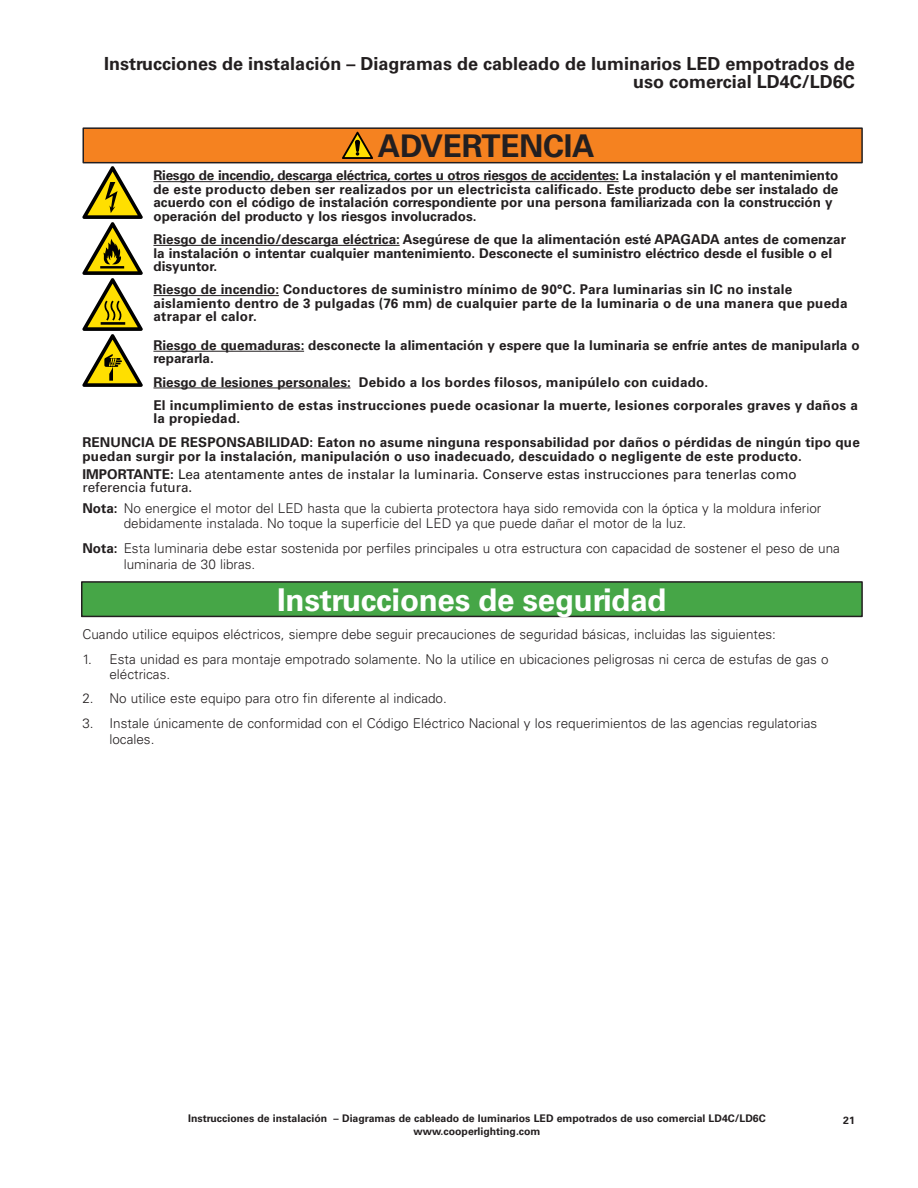
<style>
.page{position:relative;width:918px;height:1188px;background:#fff}
.page>*{position:absolute;margin:0;border:0;box-sizing:border-box;transform-origin:0 0}
._00_Header_Flush_Lef{font:700 31.35px "Univers LT Std";letter-spacing:-.01em;color:#fff}
._00_Header_Flush_Lef-2{font:700 31.35px "Univers LT Std";letter-spacing:-.01em;color:#231f20}
._00_Manual_Title{font:700 18px/18px "Univers LT Std";color:#231f20;text-align:right}
._08_Warning_Voltage{font:700 13.5px/13.5px "Univers LT Std";color:#231f20}
._08_Caution_Importan{font:300 13.5px/15.8px "Univers LT Std";color:#231f20}
._02_Body{font:700 13.5px/13.5px "Univers LT Std";letter-spacing:.015em;color:#231f20}
._02_Body-2{font:13.5px/13.5px "Univers LT Std";color:#231f20}
._00_Footer_Flush_Lef{font:700 10.5px "Univers LT Std";color:#231f20}
._00_Folio_Flush_Righ{font:700 10.5px "Univers LT Std";color:#231f20}
.s1{font-weight:700}
</style>
<div class="page">
<svg style="left:82px;top:166px;width:61px;height:221px"></svg>
<hr style="left:153px;top:181px;width:466px;height:1px;background:#231f20">
<hr style="left:153px;top:245px;width:247px;height:1px;background:#231f20">
<hr style="left:153px;top:295px;width:126px;height:1px;background:#231f20">
<hr style="left:153px;top:351px;width:151px;height:1px;background:#231f20">
<hr style="left:153px;top:388px;width:198px;height:1px;background:#231f20">
<div style="left:83px;top:128px;width:779px;height:35px;background:#f58220"></div>
<div style="left:82px;top:127px;width:781px;height:36px;border:2px solid #231f20"></div>
<svg style="left:342px;top:132px;width:31px;height:27px"></svg>
<div style="left:82px;top:582px;width:780px;height:34px;background:#46a647"></div>
<div style="left:81px;top:581px;width:782px;height:36px;border:2px solid #231f20"></div>
<p class="_00_Manual_Title" style="left:104px;top:54px;width:752px">Instrucciones de instalación – Diagramas de cableado de luminarios LED empotrados de uso comercial LD4C/LD6C</p>
<p class="_00_Header_Flush_Lef-2" style="left:378px;top:127px;width:218px">ADVERTENCIA</p>
<p class="_08_Warning_Voltage" style="left:153px;top:169px;width:687px">Riesgo de incendio, descarga eléctrica, cortes u otros riesgos de accidentes: La instalación y el mantenimiento de este producto deben ser realizados por un electricista calificado. Este producto debe ser instalado de acuerdo con el código de instalación correspondiente por una persona familiarizada con la construcción y operación del producto y los riesgos involucrados.</p>
<p class="_08_Warning_Voltage" style="left:153px;top:233px;width:694px">Riesgo de incendio/descarga eléctrica: Asegúrese de que la alimentación esté APAGADA antes de comenzar la instalación o intentar cualquier mantenimiento. Desconecte el suministro eléctrico desde el fusible o el disyuntor.</p>
<p class="_08_Warning_Voltage" style="left:153px;top:283px;width:696px">Riesgo de incendio: Conductores de suministro mínimo de 90°C. Para luminarias sin IC no instale aislamiento dentro de 3 pulgadas (76 mm) de cualquier parte de la luminaria o de una manera que pueda atrapar el calor.</p>
<p class="_08_Warning_Voltage" style="left:153px;top:338px;width:708px">Riesgo de quemaduras: desconecte la alimentación y espere que la luminaria se enfríe antes de manipularla o repararla.</p>
<p class="_08_Warning_Voltage" style="left:153px;top:375px;width:556px">Riesgo de lesiones personales: Debido a los bordes filosos, manipúlelo con cuidado.</p>
<p class="_08_Warning_Voltage" style="left:153px;top:398px;width:706px">El incumplimiento de estas instrucciones puede ocasionar la muerte, lesiones corporales graves y daños a la propiedad.</p>
<p class="_02_Body" style="left:82px;top:436px;width:779px">RENUNCIA DE RESPONSABILIDAD: Eaton no asume ninguna responsabilidad por daños o pérdidas de ningún tipo que puedan surgir por la instalación, manipulación o uso inadecuado, descuidado o negligente de este producto.</p>
<p class="_02_Body-2" style="left:82px;top:467px;width:716px"><span class="s1">IMPORTANTE:</span> Lea atentamente antes de instalar la luminaria. Conserve estas instrucciones para tenerlas como referencia futura.</p>
<p class="_08_Caution_Importan" style="left:124px;top:500px;width:699px;text-indent:-41px"><span class="s1">Nota:</span> No energice el motor del LED hasta que la cubierta protectora haya sido removida con la óptica y la moldura inferior debidamente instalada. No toque la superficie del LED ya que puede dañar el motor de la luz.</p>
<p class="_08_Caution_Importan" style="left:124px;top:541px;width:718px;text-indent:-41px"><span class="s1">Nota:</span> Esta luminaria debe estar sostenida por perfiles principales u otra estructura con capacidad de sostener el peso de una luminaria de 30 libras.</p>
<p class="_00_Header_Flush_Lef" style="left:277px;top:581px;width:391px">Instrucciones de seguridad</p>
<p class="_08_Caution_Importan" style="left:82px;top:626px;width:695px">Cuando utilice equipos eléctricos, siempre debe seguir precauciones de seguridad básicas, incluidas las siguientes:</p>
<p class="_08_Caution_Importan" style="left:109px;top:652px;width:721px;line-height:15px;text-indent:-27px">1. Esta unidad es para montaje empotrado solamente. No la utilice en ubicaciones peligrosas ni cerca de estufas de gas o eléctricas.</p>
<p class="_08_Caution_Importan" style="left:82px;top:691px;width:366px">2. No utilice este equipo para otro fin diferente al indicado.</p>
<p class="_08_Caution_Importan" style="left:109px;top:715px;width:709px;text-indent:-27px">3. Instale únicamente de conformidad con el Código Eléctrico Nacional y los requerimientos de las agencias regulatorias locales.</p>
<p class="_00_Footer_Flush_Lef" style="left:188px;top:1112px;width:579px">Instrucciones de instalación – Diagramas de cableado de luminarios LED empotrados de uso comercial LD4C/LD6C</p>
<p class="_00_Folio_Flush_Righ" style="left:843px;top:1114px;width:13px">21</p>
<p class="_00_Footer_Flush_Lef" style="left:413px;top:1125px;width:129px">www.cooperlighting.com</p>
</div>
